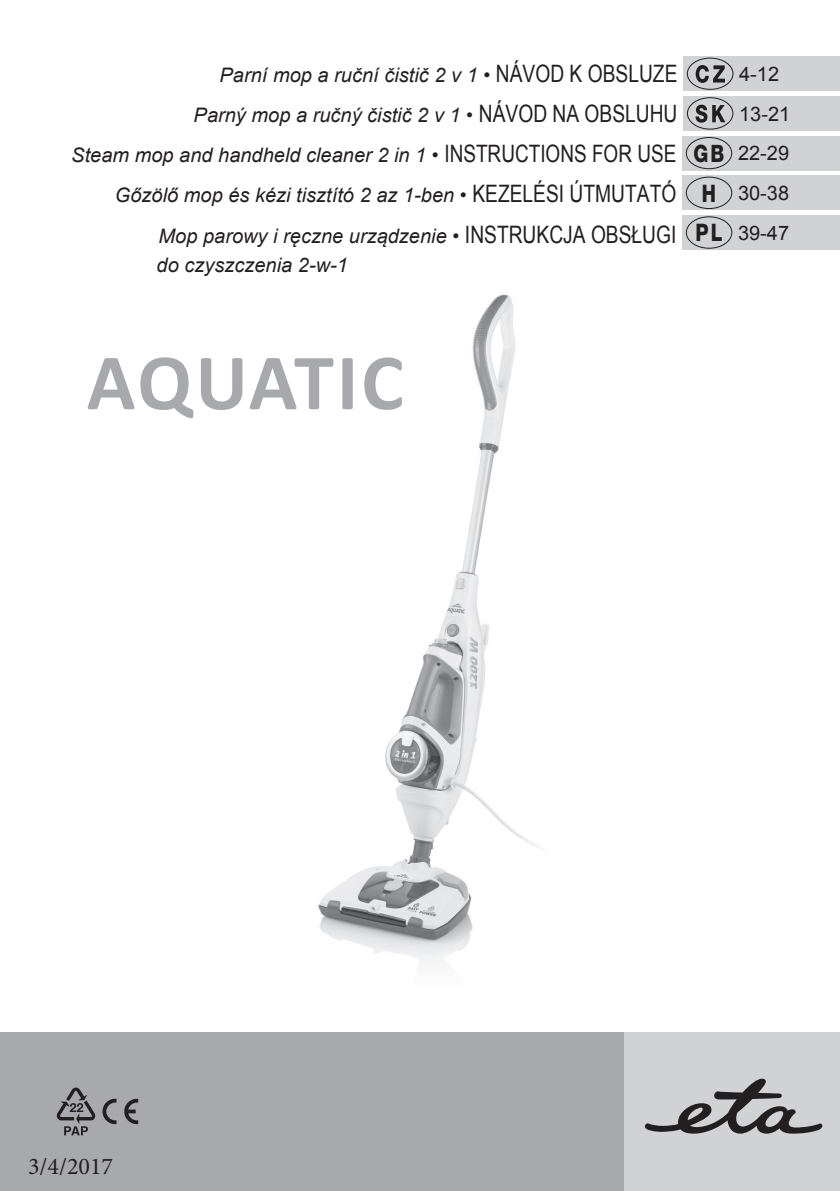
<style>
.page{position:relative;width:840px;height:1191px;background:#fff}
.page>*{position:absolute;margin:0;border:0;box-sizing:border-box;transform-origin:0 0}
.t1{font:700 80.4px "Calibri";letter-spacing:.03em;color:#a8a9ad}
.t2{font:24px "Minion Pro";color:#231f20}
.t3{font:italic 20px/40.4px "Arial";color:#231f20}
.t4{font:20px "Arial";color:#231f20}
.s1{font-style:normal;font-size:24px}
.s2{font-style:normal}
.s3{font-family:"Helvetica Neue CE";font-weight:800;font-style:normal;font-size:24px}
.s4{font-family:"Helvetica Neue CE";font-weight:800;font-style:normal;font-size:24.2px}
</style>
<div class="page">
<div style="left:681px;top:215px;width:158px;height:34px;background:#d1d2d4"></div>
<div style="left:685px;top:216px;width:46px;height:33px;border:1px solid #231f20;border-radius:50%"></div>
<div style="left:682px;top:57px;width:157px;height:34px;background:#d1d2d4"></div>
<svg style="left:695px;top:65px;width:29px;height:18px"></svg>
<div style="left:686px;top:58px;width:47px;height:32px;border:1px solid #231f20;border-radius:50%"></div>
<div style="left:682px;top:96px;width:157px;height:34px;background:#d1d2d4"></div>
<svg style="left:695px;top:105px;width:30px;height:18px"></svg>
<div style="left:686px;top:97px;width:46px;height:32px;border:1px solid #231f20;border-radius:50%"></div>
<div style="left:681px;top:136px;width:158px;height:34px;background:#d1d2d4"></div>
<div style="left:685px;top:137px;width:46px;height:32px;border:1px solid #231f20;border-radius:50%"></div>
<div style="left:681px;top:176px;width:158px;height:34px;background:#d1d2d4"></div>
<div style="left:685px;top:177px;width:46px;height:32px;border:1px solid #231f20;border-radius:50%"></div>
<div style="left:0;top:1032px;width:839px;height:159px;background:#a8a9ad"></div>
<div style="left:624px;top:1032px;width:215px;height:159px;background:#d1d2d4"></div>
<svg style="left:644px;top:1078px;width:177px;height:55px"></svg>
<svg style="left:124px;top:1098px;width:14px;height:26px"></svg>
<svg style="left:102px;top:1098px;width:14px;height:26px"></svg>
<svg style="left:57px;top:1087px;width:38px;height:48px"></svg>
<img style="left:318px;top:294px;width:222px;height:670px">
<p class="t3" style="left:219px;top:56px;width:459px">Parní mop a ruční čistič 2 v 1 • <span class="s1">NÁVOD K OBSLUZE</span></p>
<p class="t4" style="left:738px;top:61px;width:42px">4-12</p>
<p class="t3" style="left:193px;top:95px;width:485px">Parný mop a ručný čistič 2 v 1 • <span class="s1">NÁVOD NA OBSLUHU</span></p>
<p class="t3" style="left:71px;top:94px;width:720px;text-align:right"><span class="s2">13-21<br></span>Steam mop and handheld cleaner 2 in 1 <span class="s2">•</span> <span class="s1">INSTRUCTIONS FOR USE</span> <span class="s3">GB</span> <span class="s2">22-29<br></span>Gőzölő mop és kézi tisztító 2 az 1-ben • <span class="s1">KEZELÉSI ÚTMUTATÓ</span> <span class="s4">H</span> <span class="s2">30-38</span></p>
<p class="t3" style="left:156px;top:222px;width:633px;line-height:28.8px">Mop parowy i ręczne urządzenie • <span class="s1">INSTRUKCJA OBSŁUGI</span> <span class="s4">PL</span> <sup>39-47 </sup>do czyszczenia 2-w-1</p>
<h1 class="t1" style="left:87px;top:331px;width:318px">AQUATIC</h1>
<p class="t2" style="left:28px;top:1150px;width:87px">3/4/2017</p>
</div>
